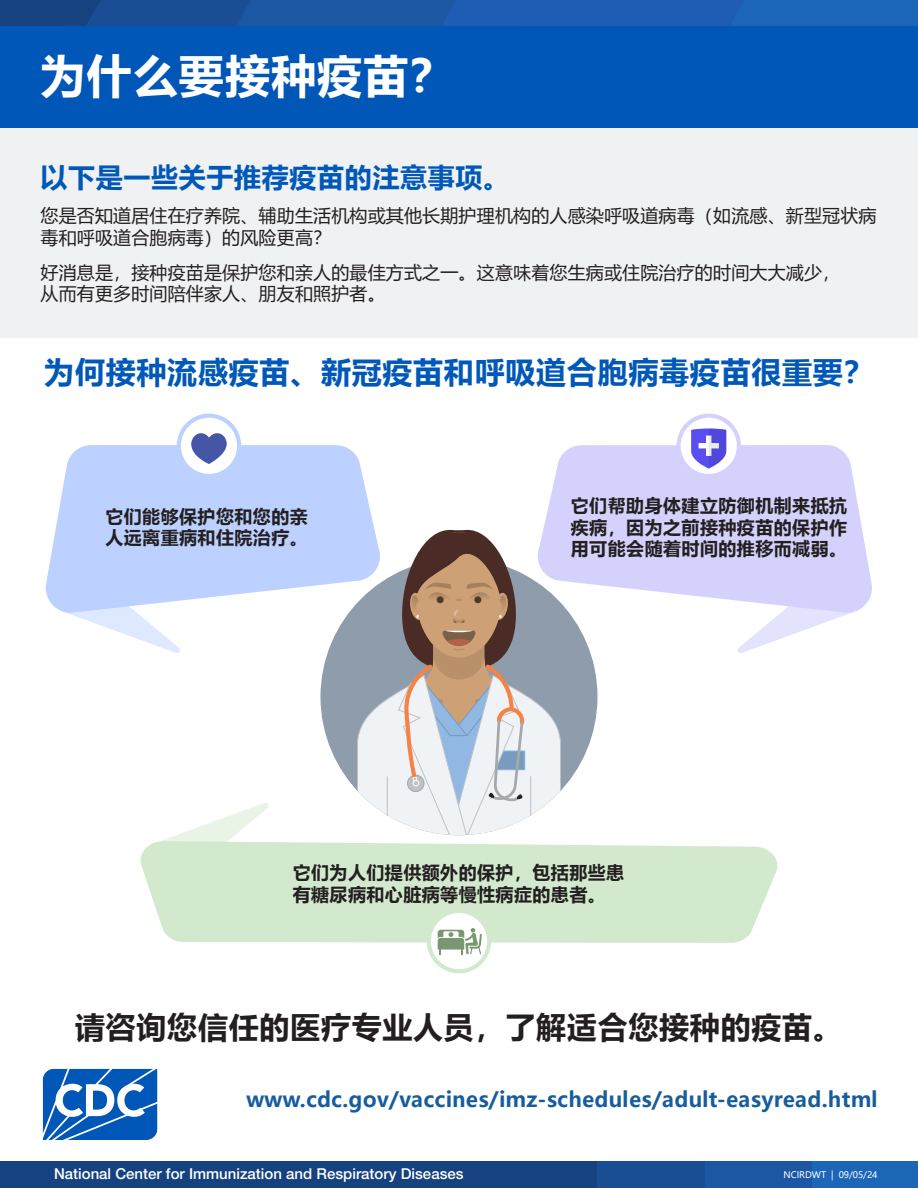
<style>
.page{position:relative;width:918px;height:1188px;background:#fff}
.page>*{position:absolute;margin:0;border:0;box-sizing:border-box;transform-origin:0 0}
.t1{font:700 45px "Microsoft Ya Hei";letter-spacing:.025em;color:#fff}
.t2{font:700 30px "Microsoft Ya Hei";letter-spacing:.025em;color:#0058b8}
.t3{font:700 30px "Microsoft Ya Hei";letter-spacing:.025em;color:#231f20}
.t4{font:700 27px "Microsoft Ya Hei";letter-spacing:.025em;color:#0058b8}
.t5{font:700 21px "Microsoft Ya Hei";letter-spacing:.01em;color:#175d9e}
.t6{font:18px/21.6px "Microsoft Ya Hei";letter-spacing:.01em;color:#231f20}
.t7{font:700 18px/21.6px "Microsoft Ya Hei";letter-spacing:.025em;color:#231f20}
.t8{font:500 15px "Helvetica Neue LT Std";color:#fff}
.t9{font:9px "Microsoft Ya Hei";letter-spacing:-.01em;color:#fff}
</style>
<div class="page">
<div style="left:0;top:20px;width:918px;height:108px;background:#0057b8"></div>
<div style="left:0;top:128px;width:918px;height:210px;background:#f0f1f2"></div>
<svg style="left:738px;top:615px;width:107px;height:38px"></svg>
<svg style="left:543px;top:445px;width:329px;height:170px;background:#dad8fc"></svg>
<svg style="left:73px;top:615px;width:107px;height:38px"></svg>
<svg style="left:45px;top:445px;width:330px;height:170px;fill:#bcd1ff"></svg>
<div style="left:321px;top:558px;width:276px;height:277px;background:#8e9cac;border-radius:50%"></div>
<svg style="left:357px;top:530px;width:204px;height:306px"></svg>
<div style="left:179px;top:416px;width:60px;height:60px;background:#fff;border-radius:50%"></div>
<div style="left:177px;top:414px;width:64px;height:64px;border:4px solid #bcd1ff;border-radius:50%"></div>
<svg style="left:191px;top:433px;width:36px;height:31px"></svg>
<svg style="left:679px;top:416px;width:60px;height:60px"></svg>
<div style="left:676px;top:414px;width:65px;height:64px;border:4px solid #d4d2fc;border-radius:50%"></div>
<svg style="left:691px;top:428px;width:35px;height:41px"></svg>
<svg style="left:161px;top:803px;width:107px;height:38px"></svg>
<svg style="left:140px;top:841px;width:638px;height:102px;background:#d6ead1"></svg>
<svg style="left:429px;top:911px;width:60px;height:60px"></svg>
<div style="left:427px;top:909px;width:64px;height:64px;border:4px solid #d3e9ce;border-radius:50%"></div>
<svg style="left:438px;top:928px;width:44px;height:26px"></svg>
<div style="left:0;top:1161px;width:598px;height:27px;background:#174280"></div>
<div style="left:812px;top:1161px;width:106px;height:27px;background:#1c66b8"></div>
<div style="left:705px;top:1161px;width:107px;height:27px;background:#1c57a3"></div>
<div style="left:598px;top:1161px;width:107px;height:27px;background:#1a4d94"></div>
<svg style="left:42px;top:1068px;width:116px;height:72px"></svg>
<svg style="left:0;top:0;width:918px;height:26px;background:#1c57a6"></svg>
<p class="t1" style="left:40px;top:45px;width:416px">为什么要接种疫苗？</p>
<p class="t4" style="left:40px;top:158px;width:471px">以下是一些关于推荐疫苗的注意事项。</p>
<p class="t6" style="left:40px;top:204px;width:838px">您是否知道居住在疗养院、辅助生活机构或其他长期护理机构的人感染呼吸道病毒（如流感、新型冠状病毒和呼吸道合胞病毒）的风险更高？</p>
<p class="t6" style="left:40px;top:261px;width:801px">好消息是，接种疫苗是保护您和亲人的最佳方式之一。这意味着您生病或住院治疗的时间大大减少，从而有更多时间陪伴家人、朋友和照护者。</p>
<p class="t2" style="left:44px;top:351px;width:831px">为何接种流感疫苗、新冠疫苗和呼吸道合胞病毒疫苗很重要？</p>
<p class="t7" style="left:105px;top:505px;width:204px">它们能够保护您和您的亲人远离重病和住院治疗。</p>
<p class="t7" style="left:571px;top:494px;width:278px;text-align:justify">它们帮助身体建立防御机制来抵抗疾病，因为之前接种疫苗的保护作用可能会随着时间的推移而减弱。</p>
<p class="t7" style="left:293px;top:861px;width:333px">它们为人们提供额外的保护，包括那些患有糖尿病和心脏病等慢性病症的患者。</p>
<p class="t3" style="left:75px;top:1006px;width:769px">请咨询您信任的医疗专业人员，了解适合您接种的疫苗。</p>
<p class="t5" style="left:246px;top:1085px;width:633px">www.cdc.gov/vaccines/imz-schedules/adult-easyread.html</p>
<p class="t8" style="left:54px;top:1165px;width:411px">National Center for Immunization and Respiratory Diseases</p>
<p class="t9" style="left:784px;top:1169px;width:95px">NCIRDWT | 09/05/24</p>
</div>
